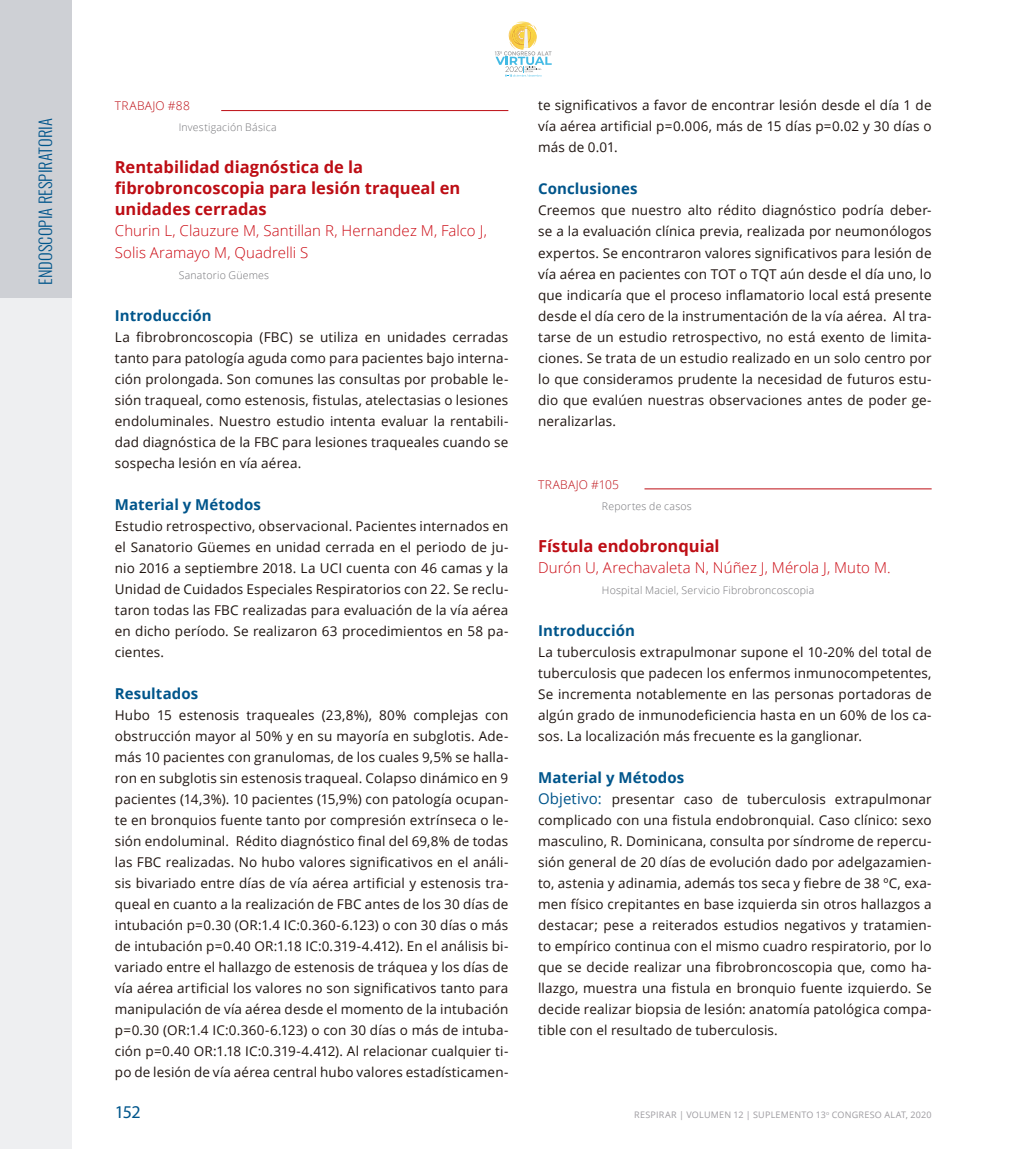
<style>
.page{position:relative;width:1021px;height:1149px;background:#fff}
.page>*{position:absolute;margin:0;border:0;box-sizing:border-box;transform-origin:0 0}
.t1{font:18px "Myriad Pro";color:#00558b}
.sub1{font:700 16.5px/21px "Open Sans";color:#bd0d14}
.t2{font:300 16.5px "Oswald";letter-spacing:.005em;color:#00558b}
.autores1{font:300 15px/21px "Open Sans";letter-spacing:.005em;color:#cb0912}
.sub2{font:700 15px "Open Sans";letter-spacing:.005em;color:#00558b}
.primero_seco{font:13.5px/21px "Open Sans";letter-spacing:.01em;color:#1f1410;text-align:justify}
.Trabajos_tit{font:300 12px "Open Sans";letter-spacing:.03em;color:#bd0d14}
.autores2{font:300 10.5px "Open Sans";letter-spacing:.02em;color:#737377}
.t3{font:9px "Open Sans";letter-spacing:.025em;color:#9d9ba0}
.s1{font-size:15px;color:#00558b}
</style>
<div class="page">
<div style="left:0;top:0;width:72px;height:298px;background:#ced0d5"></div>
<div style="left:0;top:298px;width:72px;height:850px;background:#eeeff1"></div>
<svg style="left:495px;top:21px;width:56px;height:56px"></svg>
<hr style="left:221px;top:110px;width:287px;height:1px;background:#bd0d14">
<hr style="left:644px;top:488px;width:287px;height:1px;background:#bd0d14">
<p class="t2" style="left:34px;top:285px;width:168px;rotate:-90deg">ENDOSCOPIA RESPIRATORIA</p>
<p class="Trabajos_tit" style="left:115px;top:98px;width:77px">TRABAJO #88</p>
<p class="autores2" style="left:179px;top:120px;width:99px">Investigación Básica</p>
<p class="sub1" style="left:115px;top:156px;width:347px">Rentabilidad diagnóstica de la fibrobroncoscopia para lesión traqueal en unidades cerradas</p>
<p class="autores1" style="left:115px;top:220px;width:373px">Churin L, Clauzure M, Santillan R, Hernandez M, Falco J,<br>Solis Aramayo M, Quadrelli S</p>
<p class="autores2" style="left:179px;top:267px;width:92px">Sanatorio Güemes</p>
<p class="sub2" style="left:115px;top:304px;width:98px">Introducción</p>
<p class="primero_seco" style="left:115px;top:326px;width:395px">La fibrobroncoscopia (FBC) se utiliza en unidades cerradas tanto para patología aguda como para pacientes bajo interna&shy;ción prolongada. Son comunes las consultas por probable le&shy;sión traqueal, como estenosis, fistulas, atelectasias o lesiones endoluminales. Nuestro estudio intenta evaluar la rentabili&shy;dad diagnóstica de la FBC para lesiones traqueales cuando se sospecha lesión en vía aérea.</p>
<p class="sub2" style="left:115px;top:493px;width:148px">Material y Métodos</p>
<p class="primero_seco" style="left:115px;top:515px;width:395px">Estudio retrospectivo, observacional. Pacientes internados en el Sanatorio Güemes en unidad cerrada en el periodo de ju&shy;nio 2016 a septiembre 2018. La UCI cuenta con 46 camas y la Unidad de Cuidados Especiales Respiratorios con 22. Se reclu&shy;taron todas las FBC realizadas para evaluación de la vía aérea en dicho período. Se realizaron 63 procedimientos en 58 pa&shy;cientes.</p>
<p class="sub2" style="left:115px;top:682px;width:85px">Resultados</p>
<p class="primero_seco" style="left:115px;top:704px;width:395px">Hubo 15 estenosis traqueales (23,8%), 80% complejas con obstrucción mayor al 50% y en su mayoría en subglotis. Ade&shy;más 10 pacientes con granulomas, de los cuales 9,5% se halla&shy;ron en subglotis sin estenosis traqueal. Colapso dinámico en 9 pacientes (14,3%). 10 pacientes (15,9%) con patología ocupan&shy;te en bronquios fuente tanto por compresión extrínseca o le&shy;sión endoluminal. Rédito diagnóstico final del 69,8% de todas las FBC realizadas. No hubo valores significativos en el análi&shy;sis bivariado entre días de vía aérea artificial y estenosis tra&shy;queal en cuanto a la realización de FBC antes de los 30 días de intubación p=0.30 (OR:1.4 IC:0.360-6.123) o con 30 días o más de intubación p=0.40 OR:1.18 IC:0.319-4.412). En el análisis bi&shy;variado entre el hallazgo de estenosis de tráquea y los días de vía aérea artificial los valores no son significativos tanto para manipulación de vía aérea desde el momento de la intubación p=0.30 (OR:1.4 IC:0.360-6.123) o con 30 días o más de intuba&shy;ción p=0.40 OR:1.18 IC:0.319-4.412). Al relacionar cualquier ti&shy;po de lesión de vía aérea central hubo valores estadísticamen-</p>
<p class="primero_seco" style="left:538px;top:95px;width:395px">te significativos a favor de encontrar lesión desde el día 1 de vía aérea artificial p=0.006, más de 15 días p=0.02 y 30 días o más de 0.01.</p>
<p class="sub2" style="left:538px;top:178px;width:101px">Conclusiones</p>
<p class="primero_seco" style="left:538px;top:200px;width:395px">Creemos que nuestro alto rédito diagnóstico podría deber&shy;se a la evaluación clínica previa, realizada por neumonólogos expertos. Se encontraron valores significativos para lesión de vía aérea en pacientes con TOT o TQT aún desde el día uno, lo que indicaría que el proceso inflamatorio local está presente desde el día cero de la instrumentación de la vía aérea. Al tra&shy;tarse de un estudio retrospectivo, no está exento de limita&shy;ciones. Se trata de un estudio realizado en un solo centro por lo que consideramos prudente la necesidad de futuros estu&shy;dio que evalúen nuestras observaciones antes de poder ge&shy;neralizarlas.</p>
<p class="Trabajos_tit" style="left:538px;top:476px;width:82px">TRABAJO #105</p>
<p class="autores2" style="left:602px;top:498px;width:91px">Reportes de casos</p>
<p class="sub1" style="left:538px;top:534px;width:183px">Fístula endobronquial</p>
<p class="autores1" style="left:538px;top:556px;width:354px">Durón U, Arechavaleta N, Núñez J, Mérola J, Muto M.</p>
<p class="autores2" style="left:602px;top:582px;width:214px">Hospital Maciel, Servicio Fibrobroncoscopia</p>
<p class="sub2" style="left:538px;top:619px;width:98px">Introducción</p>
<p class="primero_seco" style="left:538px;top:641px;width:395px">La tuberculosis extrapulmonar supone el 10-20% del total de tuberculosis que padecen los enfermos inmunocompetentes, Se incrementa notablemente en las personas portadoras de algún grado de inmunodeficiencia hasta en un 60% de los ca&shy;sos. La localización más frecuente es la ganglionar.</p>
<p class="sub2" style="left:538px;top:766px;width:148px">Material y Métodos</p>
<p class="primero_seco" style="left:538px;top:788px;width:395px"><span class="s1">Objetivo:</span> presentar caso de tuberculosis extrapulmonar complicado con una fistula endobronquial. Caso clínico: sexo masculino, R. Dominicana, consulta por síndrome de repercu&shy;sión general de 20 días de evolución dado por adelgazamien&shy;to, astenia y adinamia, además tos seca y fiebre de 38 ºC, exa&shy;men físico crepitantes en base izquierda sin otros hallazgos a destacar; pese a reiterados estudios negativos y tratamien&shy;to empírico continua con el mismo cuadro respiratorio, por lo que se decide realizar una fibrobroncoscopia que, como ha&shy;llazgo, muestra una fistula en bronquio fuente izquierdo. Se decide realizar biopsia de lesión: anatomía patológica compa&shy;tible con el resultado de tuberculosis.</p>
<h1 class="t1" style="left:115px;top:1100px;width:27px">152</h1>
<p class="t3" style="left:634px;top:1108px;width:299px">RESPIRAR | VOLUMEN 12 | SUPLEMENTO 13<sup>o</sup> CONGRESO ALAT, 2020</p>
</div>
